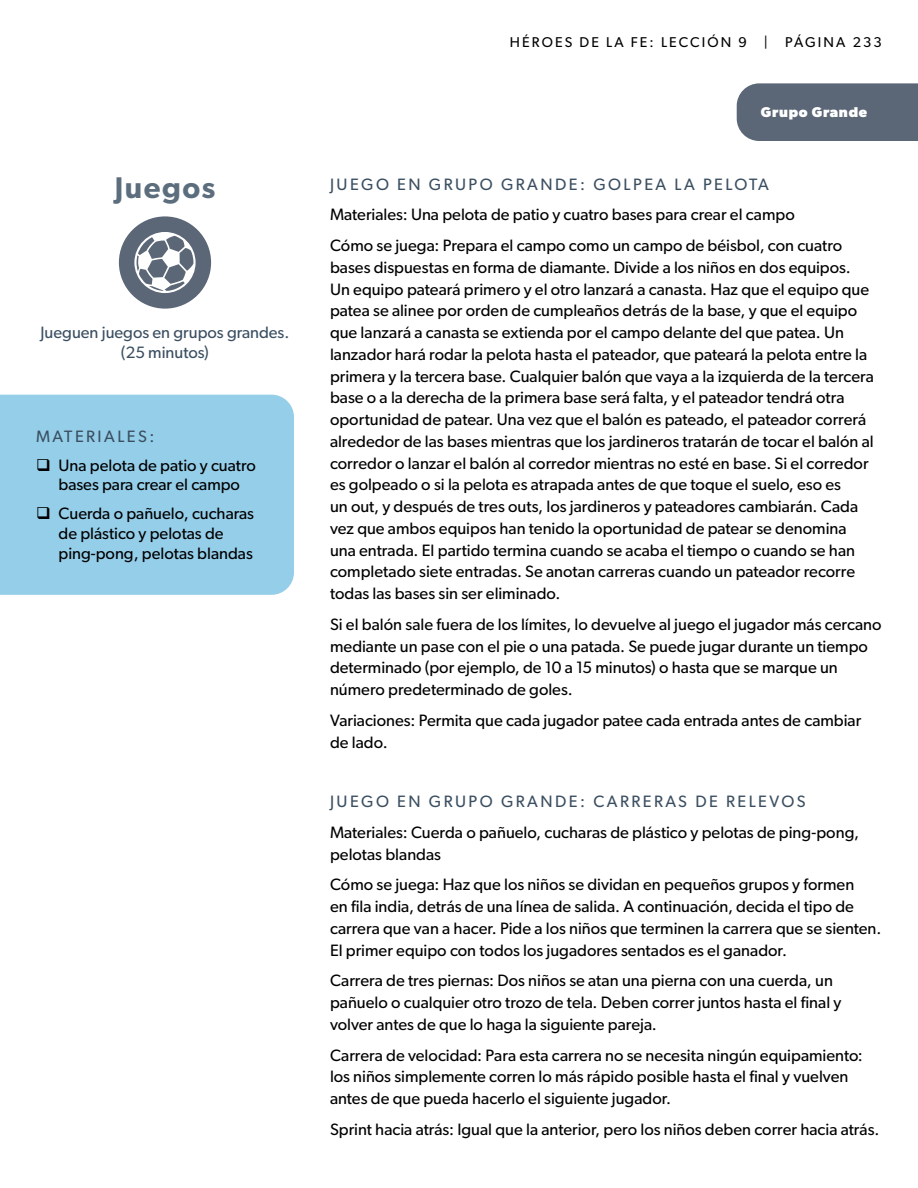
<style>
.page{position:relative;width:918px;height:1188px;background:#fff}
.page>*{position:absolute;margin:0;border:0;box-sizing:border-box;transform-origin:0 0}
.t1{font:600 30px "Gibson";letter-spacing:.05em;color:#5c6e7d}
.t2{font:16.5px/21.8px "Gibson";color:#000}
.t3{font:16.5px "Gibson";letter-spacing:.15em;color:#3b4f61}
.t4{font:16.5px/19.8px "Gibson";color:#3b4f61;text-align:center}
.t5{font:14.25px "Gibson";letter-spacing:.15em;color:#000}
.t6{font:700 14.25px "Gibson";letter-spacing:.05em;color:#fff}
</style>
<div class="page">
<div style="left:119px;top:216px;width:92px;height:93px;background:#5b6676;border-radius:50%"></div>
<svg style="left:134px;top:232px;width:62px;height:61px"></svg>
<div style="left:737px;top:83px;width:181px;height:58px;background:#5b6676"></div>
<div style="left:0;top:395px;width:294px;height:200px;background:#95cee9"></div>
<h1 class="t1" style="left:115px;top:170px;width:102px">Juegos</h1>
<p class="t4" style="left:41px;top:323px;width:250px">Jueguen juegos en grupos grandes. (25 minutos)</p>
<p class="t3" style="left:36px;top:426px;width:120px">MATERIALES:</p>
<p class="t2" style="left:36px;top:455px;width:221px;line-height:19.8px;text-align:center">❑ Una pelota de patio y cuatro bases para crear el campo</p>
<p class="t2" style="left:59px;top:503px;width:197px;line-height:19.8px;text-indent:-23px">❑ Cuerda o pañuelo, cucharas de plástico y pelotas de ping-pong, pelotas blandas</p>
<p class="t5" style="left:510px;top:34px;width:374px">HÉROES DE LA FE: LECCIÓN 9 | PÁGINA 233</p>
<p class="t6" style="left:761px;top:104px;width:108px">Grupo Grande</p>
<p class="t3" style="left:330px;top:174px;width:441px">JUEGO EN GRUPO GRANDE: GOLPEA LA PELOTA</p>
<p class="t2" style="left:330px;top:199px;width:514px;line-height:30.8px">Materiales: Una pelota de patio y cuatro bases para crear el campo<br>Cómo se juega: Prepara el campo como un campo de béisbol, con cuatro</p>
<p class="t2" style="left:330px;top:256px;width:546px">bases dispuestas en forma de diamante. Divide a los niños en dos equipos.<br>Un equipo pateará primero y el otro lanzará a canasta. Haz que el equipo que patea se alinee por orden de cumpleaños detrás de la base, y que el equipo que lanzará a canasta se extienda por el campo delante del que patea. Un lanzador hará rodar la pelota hasta el pateador, que pateará la pelota entre la primera y la tercera base. Cualquier balón que vaya a la izquierda de la tercera base o a la derecha de la primera base será falta, y el pateador tendrá otra oportunidad de patear. Una vez que el balón es pateado, el pateador correrá alrededor de las bases mientras que los jardineros tratarán de tocar el balón al corredor o lanzar el balón al corredor mientras no esté en base. Si el corredor es golpeado o si la pelota es atrapada antes de que toque el suelo, eso es<br>un out, y después de tres outs, los jardineros y pateadores cambiarán. Cada vez que ambos equipos han tenido la oportunidad de patear se denomina una entrada. El partido termina cuando se acaba el tiempo o cuando se han completado siete entradas. Se anotan carreras cuando un pateador recorre todas las bases sin ser eliminado.</p>
<p class="t2" style="left:330px;top:613px;width:553px">Si el balón sale fuera de los límites, lo devuelve al juego el jugador más cercano mediante un pase con el pie o una patada. Se puede jugar durante un tiempo determinado (por ejemplo, de 10 a 15 minutos) o hasta que se marque un número predeterminado de goles.</p>
<p class="t2" style="left:330px;top:709px;width:533px">Variaciones: Permita que cada jugador patee cada entrada antes de cambiar de lado.</p>
<p class="t3" style="left:330px;top:792px;width:477px">JUEGO EN GRUPO GRANDE: CARRERAS DE RELEVOS</p>
<p class="t2" style="left:330px;top:821px;width:531px">Materiales: Cuerda o pañuelo, cucharas de plástico y pelotas de ping-pong, pelotas blandas</p>
<p class="t2" style="left:330px;top:874px;width:553px">Cómo se juega: Haz que los niños se dividan en pequeños grupos y formen<br>en fila india, detrás de una línea de salida. A continuación, decida el tipo de carrera que van a hacer. Pide a los niños que terminen la carrera que se sienten.<br>El primer equipo con todos los jugadores sentados es el ganador.</p>
<p class="t2" style="left:330px;top:970px;width:513px">Carrera de tres piernas: Dos niños se atan una pierna con una cuerda, un pañuelo o cualquier otro trozo de tela. Deben correr juntos hasta el final y volver antes de que lo haga la siguiente pareja.</p>
<p class="t2" style="left:330px;top:1044px;width:534px">Carrera de velocidad: Para esta carrera no se necesita ningún equipamiento: los niños simplemente corren lo más rápido posible hasta el final y vuelven antes de que pueda hacerlo el siguiente jugador.</p>
<p class="t2" style="left:330px;top:1118px;width:551px">Sprint hacia atrás: Igual que la anterior, pero los niños deben correr hacia atrás.</p>
</div>
